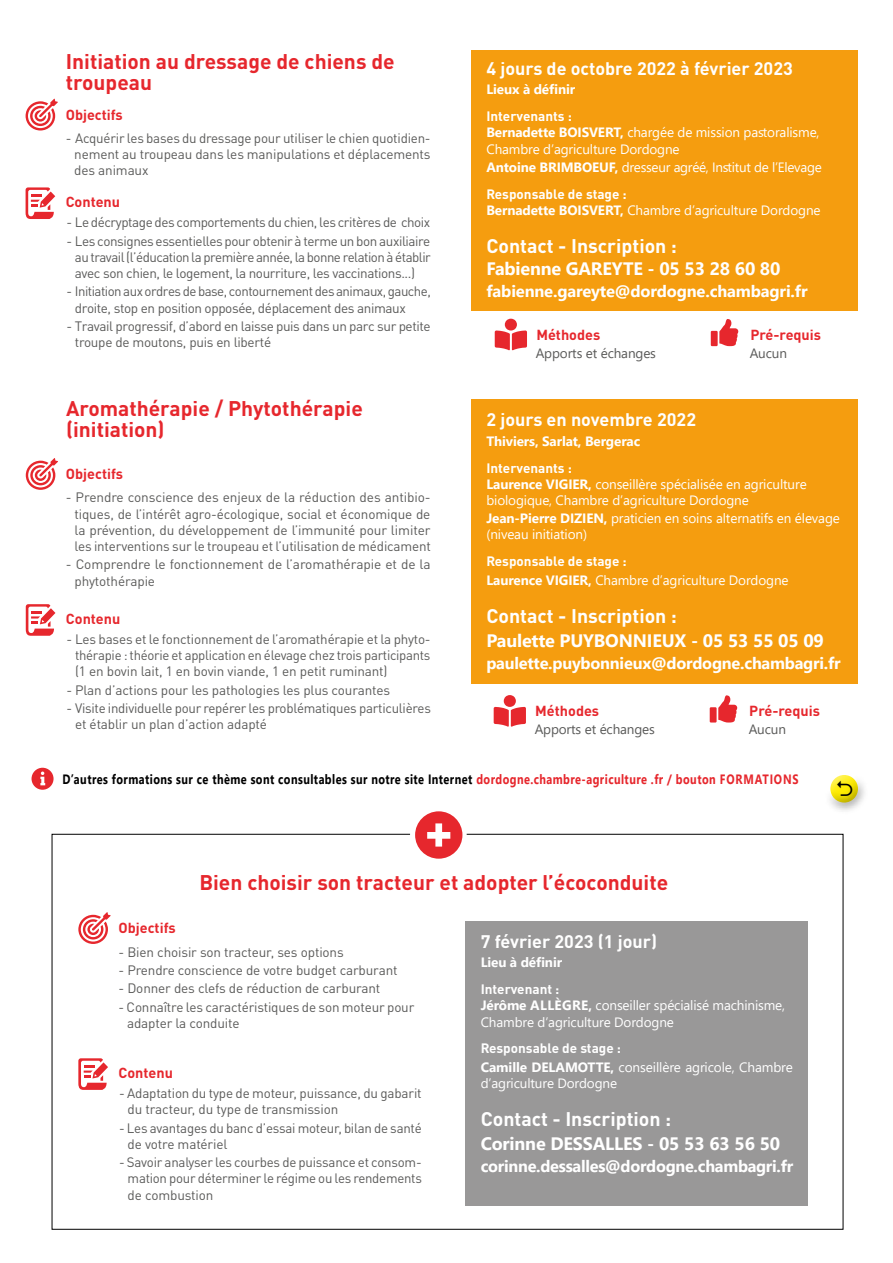
<style>
.page{position:relative;width:893px;height:1263px;background:#fff}
.page>*{position:absolute;margin:0;border:0;box-sizing:border-box;transform-origin:0 0}
.t1{font:700 21px/21px "DINOT";color:#e6272d}
.Texte{font:700 19.5px "DINOT";color:#fff}
.Texte-2{font:700 18px "Segoe UI";letter-spacing:-.01em;color:#fff}
.t2{font:700 18px "DINOT";color:#fff}
.Texte-3{font:700 16.5px "Segoe UI";letter-spacing:-.015em;color:#fff}
.t3{font:700 14.4px "DINOT";color:#e6272d}
.Texte-4{font:13.5px/16.2px "DINOT";letter-spacing:-.015em;color:#5a5a59}
.Texte-5{font:13.5px/16.2px "Segoe UI";letter-spacing:-.01em;color:#fff}
.t4{font:700 13.5px "Segoe UI";letter-spacing:.04em;color:#000;scale:.81 1}
.Texte-6{font:13.5px/16.2px "DINOT";letter-spacing:-.04em;color:#5a5a59}
.Texte-7{font:700 13.5px "DINOT";color:#fff}
.Texte-8{font:13.5px "DINOT";letter-spacing:-.035em;color:#5a5a59}
.Texte-9{font:700 13.5px "Segoe UI";letter-spacing:-.01em;color:#fff}
.Texte-10{font:13.5px "Segoe UI";letter-spacing:-.01em;color:#5a5a59}
.s1{font-weight:700}
.s2{color:#e6272d}
</style>
<div class="page">
<div style="left:471px;top:50px;width:387px;height:261px;background:#f59d0f"></div>
<div style="left:471px;top:400px;width:387px;height:284px;background:#f59d0f"></div>
<div style="left:466px;top:921px;width:342px;height:285px;background:#999898"></div>
<svg style="left:26px;top:99px;width:32px;height:32px"></svg>
<svg style="left:26px;top:187px;width:29px;height:32px"></svg>
<svg style="left:26px;top:458px;width:32px;height:32px"></svg>
<svg style="left:78px;top:912px;width:33px;height:32px"></svg>
<svg style="left:26px;top:604px;width:29px;height:32px"></svg>
<svg style="left:78px;top:1058px;width:30px;height:32px"></svg>
<svg style="left:495px;top:319px;width:32px;height:31px"></svg>
<svg style="left:711px;top:319px;width:27px;height:27px"></svg>
<svg style="left:494px;top:695px;width:32px;height:32px"></svg>
<svg style="left:710px;top:695px;width:27px;height:27px"></svg>
<svg style="left:32px;top:768px;width:22px;height:22px"></svg>
<svg style="left:415px;top:811px;width:47px;height:48px"></svg>
<div style="left:823px;top:773px;width:47px;height:42px;background:#000;opacity:.43"></div>
<svg style="left:837px;top:780px;width:15px;height:16px"></svg>
<p class="t1" style="left:66px;top:50px;width:330px">Initiation au dressage de chiens de troupeau</p>
<p class="t3" style="left:66px;top:105px;width:59px">Objectifs</p>
<p class="Texte-4" style="left:74px;top:130px;width:358px;text-align:justify;text-indent:-9px">- Acquérir les bases du dressage pour utiliser le chien quotidien&shy;nement au troupeau dans les manipulations et déplacements des animaux</p>
<p class="t3" style="left:66px;top:193px;width:56px">Contenu</p>
<p class="Texte-8" style="left:66px;top:214px;width:365px">- Le décryptage des comportements du chien, les critères de choix</p>
<p class="Texte-4" style="left:75px;top:232px;width:357px;text-align:justify;text-indent:-9px">- Les consignes essentielles pour obtenir à terme un bon auxiliaire au travail (l’éducation la première année, la bonne relation à établir avec son chien, le logement, la nourriture, les vaccinations...)</p>
<p class="Texte-6" style="left:75px;top:283px;width:358px;text-indent:-9px">- Initiation aux ordres de base, contournement des animaux, gauche, droite, stop en position opposée, déplacement des animaux</p>
<p class="Texte-4" style="left:75px;top:318px;width:357px;text-indent:-9px">- Travail progressif, d’abord en laisse puis dans un parc sur petite troupe de moutons, puis en liberté</p>
<p class="t1" style="left:66px;top:397px;width:298px">Aromathérapie / Phytothérapie (initiation)</p>
<p class="t3" style="left:66px;top:464px;width:59px">Objectifs</p>
<p class="Texte-4" style="left:74px;top:489px;width:358px;text-align:justify;text-indent:-9px">- Prendre conscience des enjeux de la réduction des antibio&shy;tiques, de l’intérêt agro-écologique, social et économique de la prévention, du développement de l’immunité pour limiter les interventions sur le troupeau et l’utilisation de médicament</p>
<p class="Texte-4" style="left:74px;top:556px;width:358px;text-indent:-9px">- Comprendre le fonctionnement de l’aromathérapie et de la phytothérapie</p>
<p class="t3" style="left:66px;top:609px;width:56px">Contenu</p>
<p class="Texte-4" style="left:75px;top:631px;width:357px;text-align:justify;text-indent:-9px">- Les bases et le fonctionnement de l’aromathérapie et la phyto&shy;thérapie : théorie et application en élevage chez trois participants (1 en bovin lait, 1 en bovin viande, 1 en petit ruminant)</p>
<p class="Texte-4" style="left:67px;top:681px;width:325px">- Plan d’actions pour les pathologies les plus courantes</p>
<p class="Texte-4" style="left:75px;top:700px;width:357px;text-indent:-9px">- Visite individuelle pour repérer les problématiques particulières et établir un plan d’action adapté</p>
<p class="t2" style="left:486px;top:57px;width:308px">4 jours de octobre 2022 à février 2023</p>
<p class="Texte-9" style="left:486px;top:77px;width:90px">Lieux à définir</p>
<p class="Texte-7" style="left:486px;top:108px;width:87px">Intervenants :</p>
<p class="Texte-5" style="left:486px;top:123px;width:335px"><span class="s1">Bernadette BOISVERT,</span> chargée de mission pastoralisme,<br>Chambre d’agriculture Dordogne</p>
<p class="Texte-5" style="left:486px;top:158px;width:337px"><span class="s1">Antoine BRIMBOEUF,</span> dresseur agréé, Institut de l’Elevage</p>
<p class="Texte-7" style="left:486px;top:185px;width:142px">Responsable de stage :</p>
<p class="Texte-5" style="left:486px;top:201px;width:336px"><span class="s1">Bernadette BOISVERT,</span> Chambre d’agriculture Dordogne</p>
<p class="Texte" style="left:486px;top:233px;width:192px">Contact - Inscription :</p>
<p class="Texte-2" style="left:486px;top:251px;width:296px">Fabienne GAREYTE - 05 53 28 60 80</p>
<p class="Texte-3" style="left:486px;top:275px;width:323px">fabienne.gareyte@dordogne.chambagri.fr</p>
<p class="t3" style="left:536px;top:325px;width:65px">Méthodes</p>
<p class="t3" style="left:750px;top:325px;width:72px">Pré-requis</p>
<p class="Texte-10" style="left:536px;top:340px;width:122px">Apports et échanges</p>
<p class="Texte-10" style="left:750px;top:340px;width:39px">Aucun</p>
<p class="t2" style="left:486px;top:408px;width:211px">2 jours en novembre 2022</p>
<p class="Texte-9" style="left:486px;top:428px;width:155px">Thiviers, Sarlat, Bergerac</p>
<p class="Texte-7" style="left:486px;top:459px;width:87px">Intervenants :</p>
<p class="Texte-5" style="left:486px;top:475px;width:322px"><span class="s1">Laurence VIGIER,</span> conseillère spécialisée en agriculture biologique, Chambre d’agriculture Dordogne</p>
<p class="Texte-5" style="left:486px;top:509px;width:355px"><span class="s1">Jean-Pierre DIZIEN,</span> praticien en soins alternatifs en élevage (niveau initiation)</p>
<p class="Texte-7" style="left:486px;top:553px;width:142px">Responsable de stage :</p>
<p class="Texte-5" style="left:486px;top:570px;width:304px"><span class="s1">Laurence VIGIER,</span> Chambre d’agriculture Dordogne</p>
<p class="Texte" style="left:486px;top:603px;width:192px">Contact - Inscription :</p>
<p class="Texte-2" style="left:486px;top:623px;width:339px">Paulette PUYBONNIEUX - 05 53 55 05 09</p>
<p class="Texte-3" style="left:486px;top:647px;width:356px">paulette.puybonnieux@dordogne.chambagri.fr</p>
<p class="t3" style="left:535px;top:702px;width:65px">Méthodes</p>
<p class="t3" style="left:749px;top:702px;width:72px">Pré-requis</p>
<p class="Texte-10" style="left:535px;top:717px;width:122px">Apports et échanges</p>
<p class="Texte-10" style="left:749px;top:717px;width:39px">Aucun</p>
<p class="t4" style="left:62px;top:767px;width:910px">D’autres formations sur ce thème sont consultables sur notre site Internet <span class="s2">dordogne.chambre-agriculture .fr / bouton FORMATIONS</span></p>
<p class="t1" style="left:199px;top:871px;width:470px">Bien choisir son tracteur et adopter l’écoconduite</p>
<p class="t3" style="left:119px;top:918px;width:59px">Objectifs</p>
<p class="Texte-4" style="left:119px;top:943px;width:227px">- Bien choisir son tracteur, ses options</p>
<p class="Texte-4" style="left:119px;top:962px;width:281px">- Prendre conscience de votre budget carburant</p>
<p class="Texte-4" style="left:119px;top:980px;width:263px">- Donner des clefs de réduction de carburant</p>
<p class="Texte-4" style="left:127px;top:998px;width:289px;text-indent:-9px">- Connaître les caractéristiques de son moteur pour adapter la conduite</p>
<p class="t3" style="left:119px;top:1063px;width:56px">Contenu</p>
<p class="Texte-4" style="left:128px;top:1085px;width:296px;text-indent:-9px">- Adaptation du type de moteur, puissance, du gabarit du tracteur, du type de transmission</p>
<p class="Texte-4" style="left:128px;top:1119px;width:296px;text-indent:-9px">- Les avantages du banc d’essai moteur, bilan de santé de votre matériel</p>
<p class="Texte-4" style="left:128px;top:1154px;width:296px;text-align:justify;text-indent:-9px">- Savoir analyser les courbes de puissance et consom&shy;mation pour déterminer le régime ou les rendements de combustion</p>
<p class="t2" style="left:481px;top:929px;width:178px">7 février 2023 (1 jour)</p>
<p class="Texte-9" style="left:481px;top:950px;width:83px">Lieu à définir</p>
<p class="Texte-7" style="left:481px;top:980px;width:80px">Intervenant :</p>
<p class="Texte-5" style="left:481px;top:996px;width:306px"><span class="s1">Jérôme ALLÈGRE,</span> conseiller spécialisé machinisme,<br>Chambre d’agriculture Dordogne</p>
<p class="Texte-7" style="left:481px;top:1040px;width:142px">Responsable de stage :</p>
<p class="Texte-5" style="left:481px;top:1058px;width:314px"><span class="s1">Camille DELAMOTTE,</span> conseillère agricole, Chambre d’agriculture Dordogne</p>
<p class="Texte" style="left:481px;top:1106px;width:192px">Contact - Inscription :</p>
<p class="Texte-2" style="left:481px;top:1127px;width:301px">Corinne DESSALLES - 05 53 63 56 50</p>
<p class="Texte-3" style="left:481px;top:1150px;width:314px">corinne.dessalles@dordogne.chambagri.fr</p>
</div>
